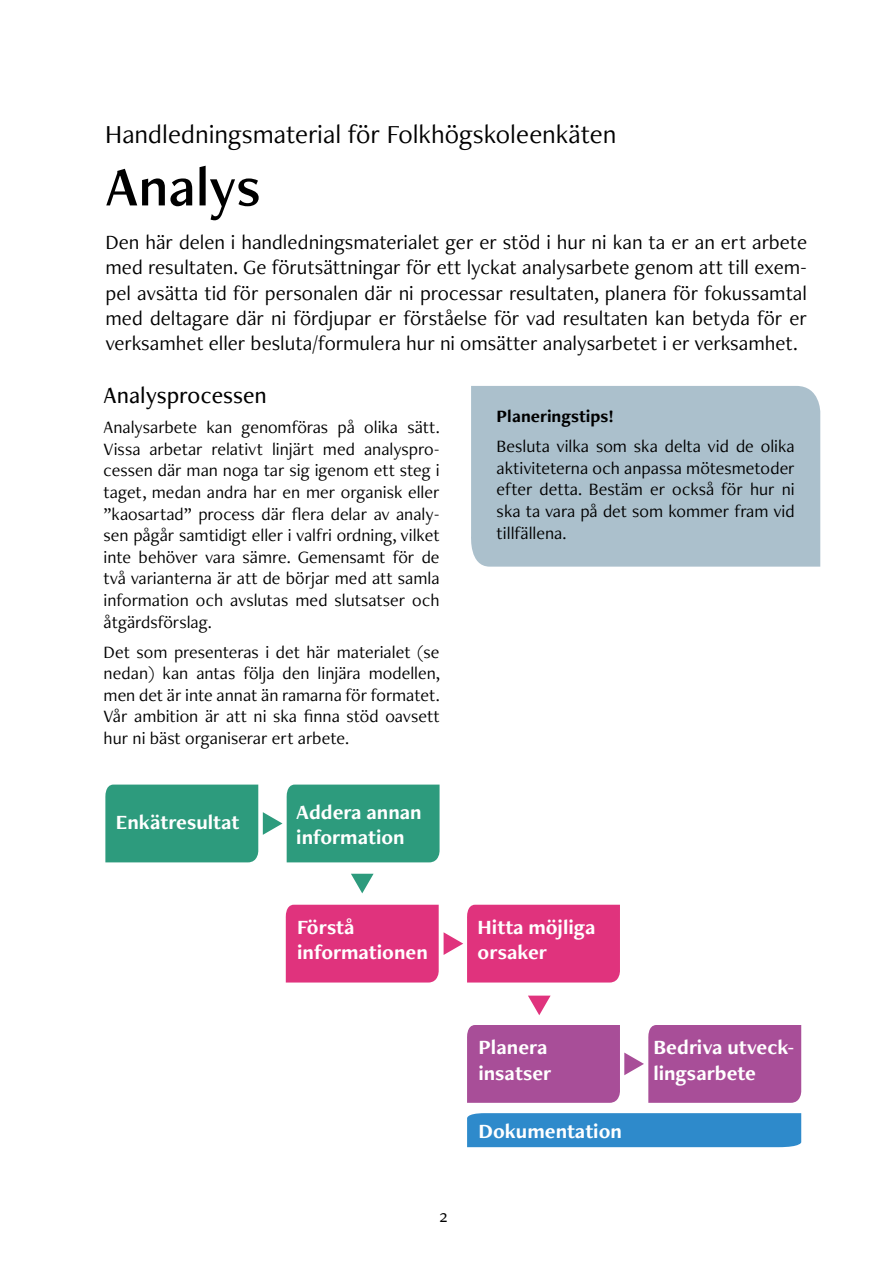
<style>
.page{position:relative;width:893px;height:1263px;background:#fff}
.page>*{position:absolute;margin:0;border:0;box-sizing:border-box;transform-origin:0 0}
.t1{font:57px "Freight Neo Pro Semi";color:#000}
.t2{font:27px "Freight Neo Pro";color:#000}
.t3{font:500 24px "Freight Neo Pro";color:#000}
.t4{font:21px/25.2px "Freight Neo Pro";color:#000;text-align:justify}
.t5{font:700 21px/25.2px "Freight Neo Pro";color:#fff}
.t6{font:18px/21.6px "Freight Neo Pro";color:#000;text-align:justify}
.t7{font:700 18px "Freight Neo Pro";color:#000}
</style>
<div class="page">
<div style="left:471px;top:386px;width:349px;height:181px;background:#abc0cc"></div>
<div style="left:467px;top:1113px;width:334px;height:34px;background:#2e8acb"></div>
<svg style="left:105px;top:784px;width:335px;height:78px;background:#3fa388"></svg>
<svg style="left:285px;top:905px;width:335px;height:77px;background:#e24387"></svg>
<svg style="left:351px;top:874px;width:23px;height:19px"></svg>
<svg style="left:528px;top:995px;width:23px;height:20px"></svg>
<svg style="left:467px;top:1025px;width:334px;height:78px;background:#af5ca0"></svg>
<h2 class="t2" style="left:105px;top:115px;width:513px">Handledningsmaterial för Folkhögskoleenkäten</h2>
<h1 class="t1" style="left:105px;top:148px;width:157px">Analys</h1>
<p class="t4" style="left:105px;top:229px;width:703px">Den här delen i handledningsmaterialet ger er stöd i hur ni kan ta er an ert arbete med resultaten. Ge förutsättningar för ett lyckat analysarbete genom att till exem&shy;pel avsätta tid för personalen där ni processar resultaten, planera för fokussamtal med deltagare där ni fördjupar er förståelse för vad resultaten kan betyda för er verksamhet eller besluta/formulera hur ni omsätter analysarbetet i er verksamhet.</p>
<h3 class="t3" style="left:104px;top:379px;width:165px">Analysprocessen</h3>
<p class="t6" style="left:104px;top:416px;width:338px">Analysarbete kan genomföras på olika sätt.<br>Vissa arbetar relativt linjärt med analyspro&shy;cessen där man noga tar sig igenom ett steg i taget, medan andra har en mer organisk eller ”kaosartad” process där flera delar av analy&shy;sen pågår samtidigt eller i valfri ordning, vilket inte behöver vara sämre. Gemensamt för de två varianterna är att de börjar med att samla information och avslutas med slutsatser och åtgärdsförslag.</p>
<p class="t6" style="left:104px;top:640px;width:338px">Det som presenteras i det här materialet (se nedan) kan antas följa den linjära modellen, men det är inte annat än ramarna för formatet.<br>Vår ambition är att ni ska finna stöd oavsett hur ni bäst organiserar ert arbete.</p>
<p class="t5" style="left:116px;top:808px;width:125px">Enkätresultat</p>
<p class="t5" style="left:296px;top:799px;width:127px">Addera annan information</p>
<p class="t7" style="left:497px;top:404px;width:119px">Planeringstips!</p>
<p class="t6" style="left:497px;top:435px;width:300px">Besluta vilka som ska delta vid de olika aktiviteterna och anpassa mötesmetoder efter detta. Bestäm er också för hur ni ska ta vara på det som kommer fram vid tillfällena.</p>
<p class="t5" style="left:297px;top:914px;width:132px">Förstå informationen</p>
<p class="t5" style="left:478px;top:914px;width:119px">Hitta möjliga orsaker</p>
<p class="t6" style="left:440px;top:1204px;width:10px">2</p>
<p class="t5" style="left:478px;top:1034px;width:75px">Planera insatser</p>
<p class="t5" style="left:653px;top:1034px;width:142px">Bedriva utveck&shy;lingsarbete</p>
<p class="t5" style="left:478px;top:1118px;width:145px">Dokumentation</p>
</div>
